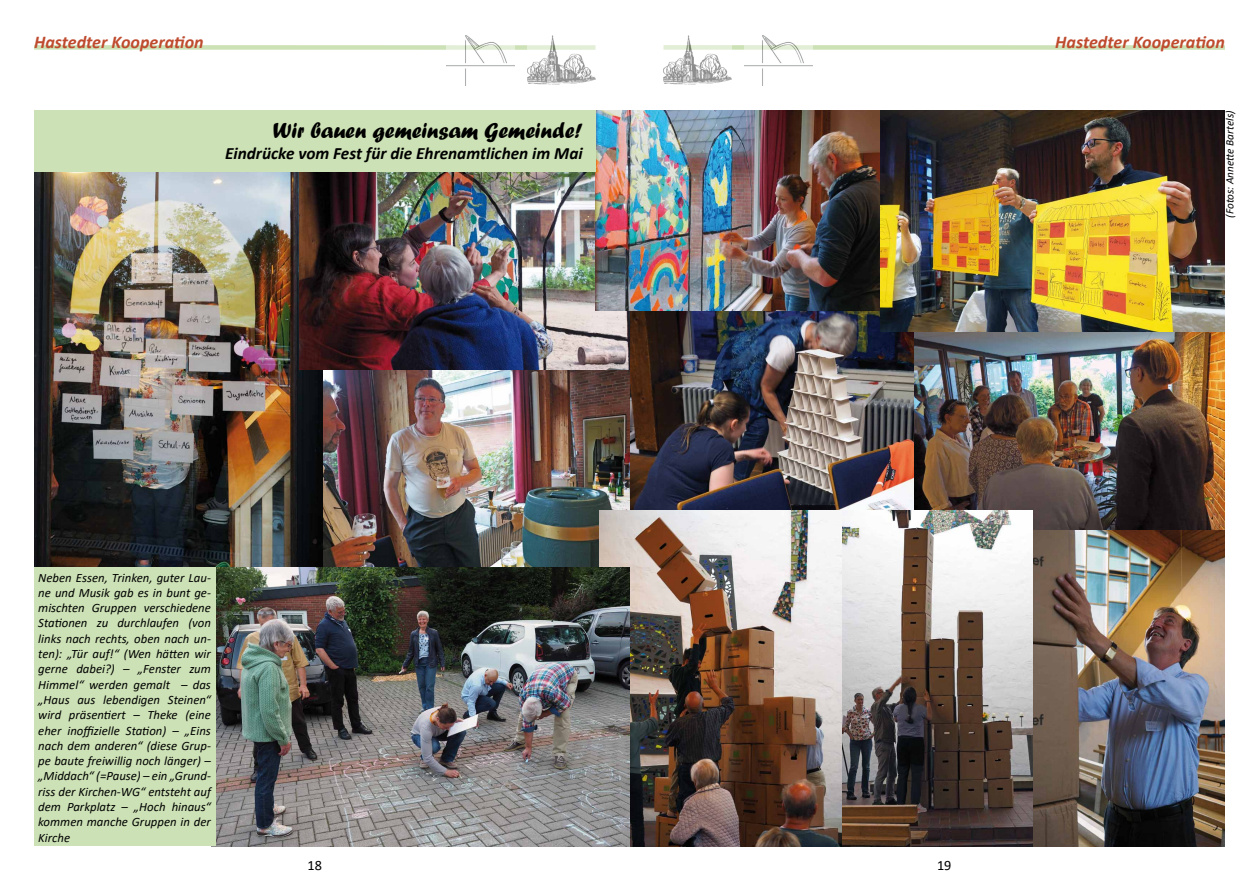
<style>
.page{position:relative;width:1259px;height:893px;background:#fff}
.page>*{position:absolute;margin:0;border:0;box-sizing:border-box;transform-origin:0 0}
.t1{font:22.5px "Forte";color:#000}
.t2{font:italic 700 18px "Calibri";color:#bf4b2e}
.t3{font:italic 700 17.25px "Calibri";color:#000}
.t4{font:14.25px "Calibri";color:#000}
.t5{font:italic 12.75px/15.3px "Calibri";color:#000;text-align:justify}
.t6{font:italic 11.25px "Calibri";color:#000}
</style>
<div class="page">
<div style="left:34px;top:45px;width:561px;height:5px;background:#cce1b5"></div>
<div style="left:663px;top:45px;width:562px;height:5px;background:#cce1b5"></div>
<img style="left:744px;top:35px;width:68px;height:50px">
<img style="left:663px;top:35px;width:68px;height:50px">
<img style="left:446px;top:35px;width:68px;height:50px">
<img style="left:527px;top:35px;width:68px;height:50px">
<img style="left:629px;top:310px;width:285px;height:200px">
<img style="left:34px;top:172px;width:289px;height:396px">
<img style="left:323px;top:370px;width:306px;height:198px">
<img style="left:600px;top:510px;width:242px;height:336px">
<img style="left:215px;top:568px;width:414px;height:278px">
<img style="left:1032px;top:530px;width:193px;height:316px">
<img style="left:299px;top:172px;width:330px;height:198px">
<div style="left:34px;top:568px;width:181px;height:278px;background:#cce1b5"></div>
<img style="left:595px;top:111px;width:285px;height:199px">
<img style="left:914px;top:332px;width:311px;height:198px">
<img style="left:880px;top:111px;width:345px;height:221px">
<img style="left:842px;top:510px;width:190px;height:336px">
<div style="left:34px;top:111px;width:561px;height:61px;background:#cce1b5"></div>
<h2 class="t2" style="left:34px;top:29px;width:171px">Hastedter Kooperation</h2>
<h2 class="t2" style="left:1055px;top:29px;width:171px">Hastedter Kooperation</h2>
<h1 class="t1" style="left:273px;top:118px;width:311px">Wir bauen gemeinsam Gemeinde!</h1>
<h3 class="t3" style="left:225px;top:141px;width:359px">Eindrücke vom Fest für die Ehrenamtlichen im Mai</h3>
<p class="t5" style="left:38px;top:569px;width:174px">Neben Essen, Trinken, guter Lau&shy;ne und Musik gab es in bunt ge&shy;mischten Gruppen verschiedene Stationen zu durchlaufen (von links nach rechts, oben nach un&shy;ten): „Tür auf!“ (Wen hätten wir gerne dabei?) – „Fenster zum Himmel“ werden gemalt – das „Haus aus lebendigen Steinen“ wird präsentiert – Theke (eine eher inoffizielle Station) – „Eins nach dem anderen“ (diese Grup&shy;pe baute freiwillig noch länger) – „Middach“ (=Pause) – ein „Grund&shy;riss der Kirchen-WG“ entsteht auf dem Parkplatz – „Hoch hinaus“ kommen manche Gruppen in der Kirche</p>
<p class="t4" style="left:307px;top:855px;width:16px">18</p>
<p class="t4" style="left:937px;top:855px;width:16px">19</p>
<p class="t6" style="left:1221px;top:218px;width:109px;rotate:-90deg">(Fotos: Annette Bartels)</p>
</div>
